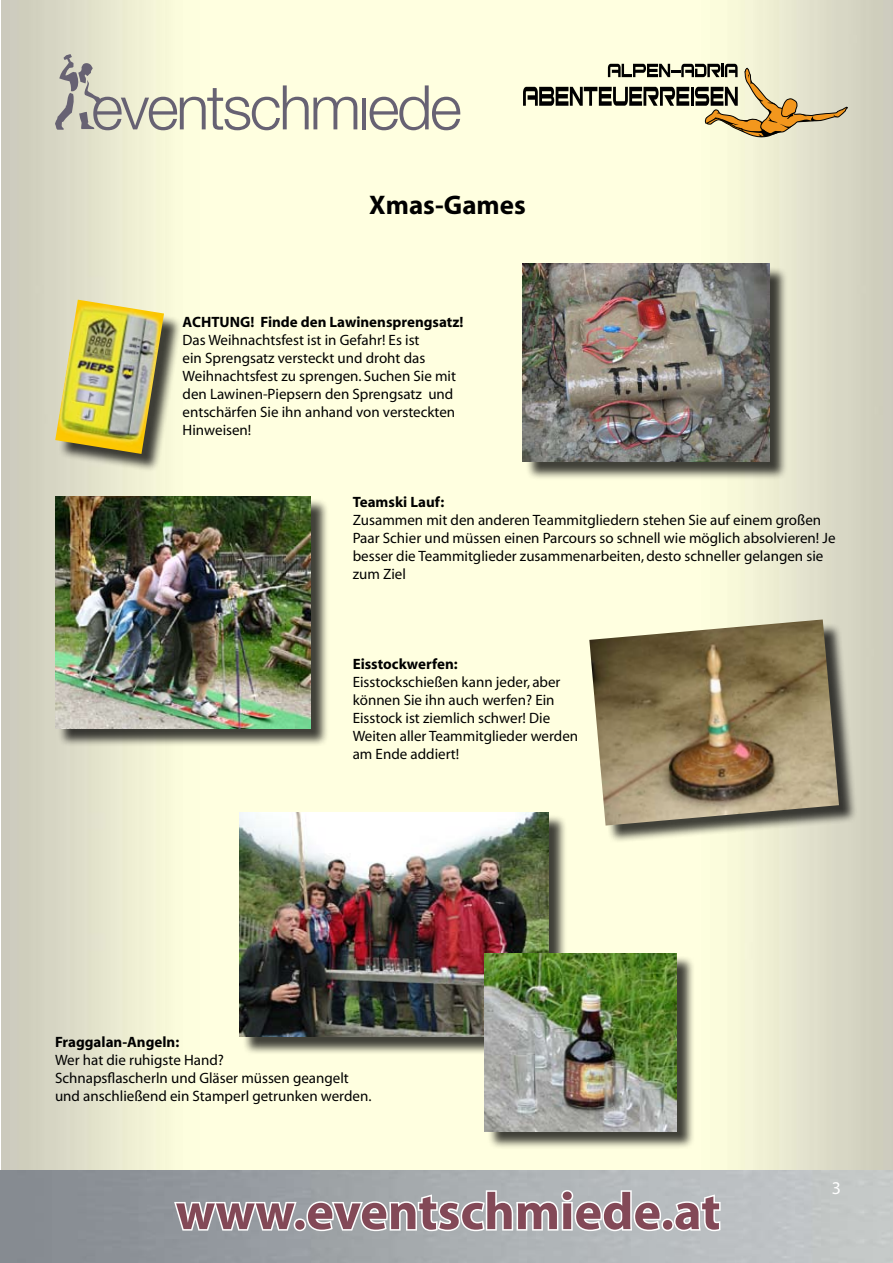
<style>
.page{position:relative;width:893px;height:1263px;background:#fff}
.page>*{position:absolute;margin:0;border:0;box-sizing:border-box;transform-origin:0 0}
.t1{font:700 52.5px "Myriad";color:#834957}
.t2{font:700 27px "Myriad";color:#000}
.t3{font:18px "Myriad";color:#fff}
.t4{font:15px/18px "Myriad";color:#000}
.t5{font:700 15px "Myriad";color:#000}
</style>
<div class="page">
<img style="left:1px;top:0;width:892px;height:1170px">
<svg style="left:523px;top:64px;width:325px;height:75px;background:#ccc6a9"></svg>
<svg style="left:55px;top:54px;width:302px;height:76px;background:#deddc8"></svg>
<hr style="left:362px;top:98px;width:4px;height:31px;background:#676273">
<svg style="left:370px;top:85px;width:90px;height:45px;background:#d3d2c0"></svg>
<svg style="left:172px;top:1200px;width:127px;height:33px"></svg>
<div style="left:294px;top:1218px;width:12px;height:13px;border:3px solid #fff;border-radius:50%"></div>
<svg style="left:305px;top:1188px;width:358px;height:45px"></svg>
<div style="left:661px;top:1218px;width:13px;height:13px;border:3px solid #fff;border-radius:50%"></div>
<svg style="left:672px;top:1192px;width:50px;height:41px"></svg>
<div style="left:57px;top:302px;width:132px;height:177px;background:#000;opacity:.75"></div>
<img style="left:55px;top:300px;width:109px;height:154px">
<div style="left:525px;top:266px;width:269px;height:220px;background:#000;opacity:.75"></div>
<img style="left:523px;top:264px;width:246px;height:198px">
<div style="left:57px;top:498px;width:278px;height:255px;background:#000;opacity:.75"></div>
<img style="left:55px;top:496px;width:255px;height:233px">
<div style="left:592px;top:622px;width:272px;height:229px;background:#000;opacity:.75"></div>
<img style="left:589px;top:619px;width:250px;height:206px">
<div style="left:242px;top:814px;width:331px;height:247px;background:#000;opacity:.75"></div>
<img style="left:240px;top:812px;width:309px;height:225px">
<div style="left:487px;top:955px;width:214px;height:201px;background:#000;opacity:.75"></div>
<img style="left:485px;top:953px;width:191px;height:178px">
<h2 class="t2" style="left:369px;top:191px;width:158px">Xmas-Games</h2>
<p class="t5" style="left:183px;top:315px;width:282px">ACHTUNG! Finde den Lawinensprengsatz!</p>
<p class="t4" style="left:183px;top:332px;width:275px">Das Weihnachtsfest ist in Gefahr! Es ist<br>ein Sprengsatz versteckt und droht das Weihnachtsfest zu sprengen. Suchen Sie mit den Lawinen-Piepsern den Sprengsatz und entschärfen Sie ihn anhand von versteckten Hinweisen!</p>
<p class="t5" style="left:353px;top:495px;width:93px">Teamski Lauf:</p>
<p class="t4" style="left:353px;top:512px;width:484px">Zusammen mit den anderen Teammitgliedern stehen Sie auf einem großen Paar Schier und müssen einen Parcours so schnell wie möglich absolvieren! Je besser die Teammitglieder zusammenarbeiten, desto schneller gelangen sie zum Ziel</p>
<p class="t5" style="left:353px;top:657px;width:107px">Eisstockwerfen:</p>
<p class="t4" style="left:353px;top:674px;width:227px">Eisstockschießen kann jeder, aber können Sie ihn auch werfen? Ein<br>Eisstock ist ziemlich schwer! Die<br>Weiten aller Teammitglieder werden am Ende addiert!</p>
<p class="t5" style="left:55px;top:1035px;width:126px">Fraggalan-Angeln:</p>
<p class="t4" style="left:55px;top:1052px;width:318px">Wer hat die ruhigste Hand?<br>Schnapsflascherln und Gläser müssen geangelt und anschließend ein Stamperl getrunken werden.</p>
<h1 class="t1" style="left:176px;top:1184px;width:546px">www.eventschmiede.at</h1>
<p class="t3" style="left:832px;top:1178px;width:11px">3</p>
</div>
